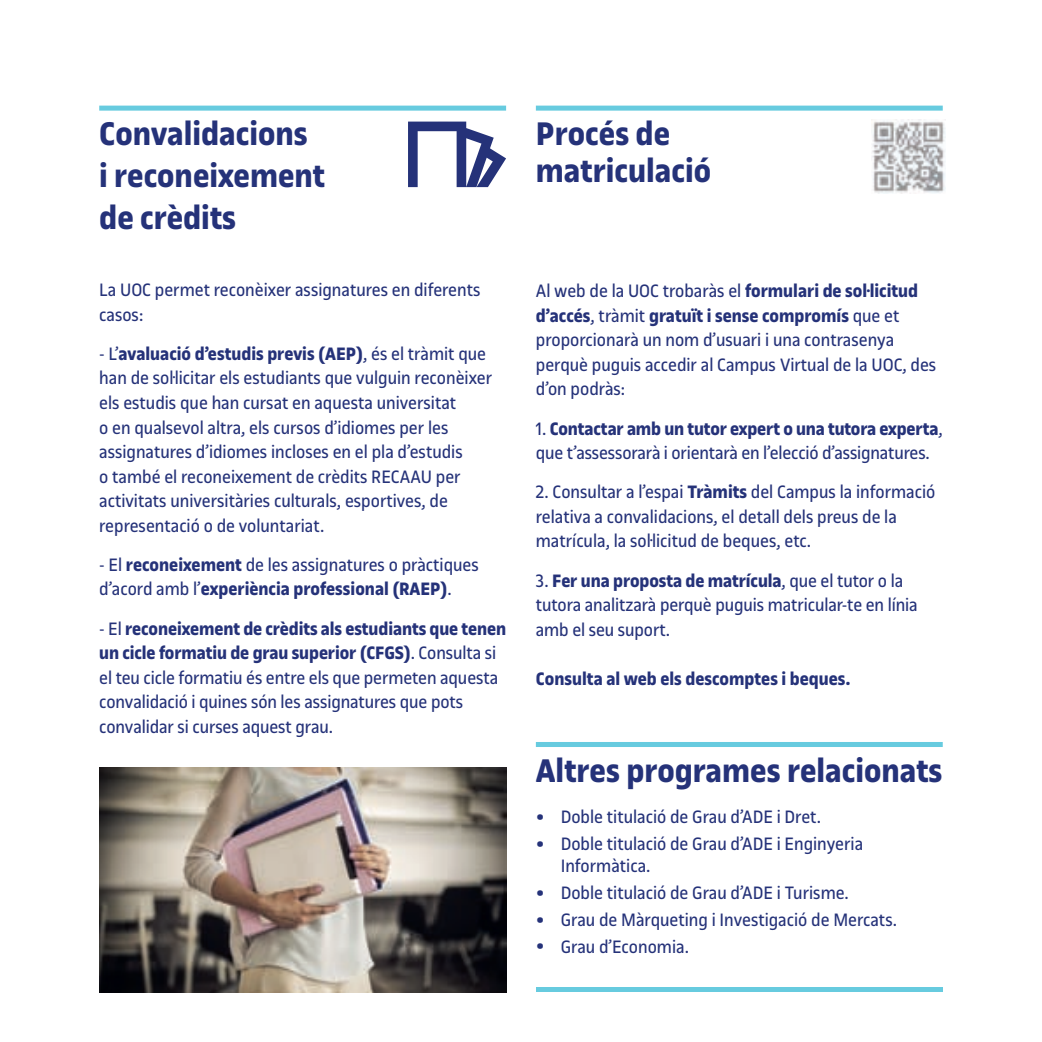
<style>
.page{position:relative;width:1042px;height:1042px;background:#fff}
.page>*{position:absolute;margin:0;border:0;box-sizing:border-box;transform-origin:0 0}
.t1{font:700 35px/42px "UOC Sans";color:#253279}
.t2{font:19.25px/24.5px "UOC Sans";color:#253279}
.t3{font:700 19.25px "UOC Sans";color:#253279}
.s1{font-weight:700}
.s2{font-weight:700;font-size:22.75px}
</style>
<div class="page">
<div style="left:536px;top:106px;width:407px;height:5px;background:#67cbdf"></div>
<div style="left:536px;top:742px;width:407px;height:5px;background:#67cbdf"></div>
<div style="left:536px;top:987px;width:407px;height:5px;background:#67cbdf"></div>
<img style="left:99px;top:767px;width:407px;height:225px">
<svg style="left:408px;top:122px;width:98px;height:65px"></svg>
<img style="left:871px;top:119px;width:74px;height:74px">
<div style="left:99px;top:106px;width:407px;height:5px;background:#67cbdf"></div>
<h1 class="t1" style="left:99px;top:113px;width:227px">Convalidacions<br>i reconeixement de crèdits</h1>
<p class="t2" style="left:99px;top:278px;width:383px">La UOC permet reconèixer assignatures en diferents casos:</p>
<p class="t2" style="left:99px;top:342px;width:394px">- L’<span class="s1">avaluació d’estudis previs (AEP)</span>, és el tràmit que han de sol·licitar els estudiants que vulguin reconèixer els estudis que han cursat en aquesta universitat<br>o en qualsevol altra, els cursos d’idiomes per les assignatures d’idiomes incloses en el pla d’estudis<br>o també el reconeixement de crèdits RECAAU per activitats universitàries culturals, esportives, de representació o de voluntariat.</p>
<p class="t2" style="left:99px;top:552px;width:381px">- El <span class="s1">reconeixement</span> de les assignatures o pràctiques d’acord amb l’<span class="s1">experiència professional (RAEP)</span>.</p>
<p class="t2" style="left:99px;top:616px;width:408px">- El <span class="s1">reconeixement de crèdits als estudiants que tenen un cicle formatiu de grau superior (CFGS)</span>. Consulta si el teu cicle formatiu és entre els que permeten aquesta convalidació i quines són les assignatures que pots convalidar si curses aquest grau.</p>
<h1 class="t1" style="left:536px;top:116px;width:177px;line-height:36.8px">Procés de matriculació</h1>
<p class="t2" style="left:536px;top:279px;width:402px">Al web de la UOC trobaràs el <span class="s1">formulari de sol·licitud d’accés</span>, tràmit <span class="s1">gratuït i sense compromís</span> que et proporcionarà un nom d’usuari i una contrasenya perquè puguis accedir al Campus Virtual de la UOC, des d’on podràs:</p>
<p class="t2" style="left:536px;top:416px;width:408px">1. <span class="s1">Contactar amb un tutor expert o una tutora experta</span>, que t’assessorarà i orientarà en l’elecció d’assignatures.</p>
<p class="t2" style="left:536px;top:480px;width:401px">2. Consultar a l’espai <span class="s1">Tràmits</span> del Campus la informació relativa a convalidacions, el detall dels preus de la matrícula, la sol·licitud de beques, etc.</p>
<p class="t2" style="left:536px;top:568px;width:383px">3. <span class="s1">Fer una proposta de matrícula</span>, que el tutor o la tutora analitzarà perquè puguis matricular-te en línia amb el seu suport.</p>
<p class="t3" style="left:536px;top:668px;width:316px">Consulta al web els descomptes i beques.</p>
<h1 class="t1" style="left:536px;top:749px;width:408px">Altres programes relacionats</h1>
<p class="t2" style="left:536px;top:805px;width:287px"><span class="s2">•</span> Doble titulació de Grau d’ADE i Dret.</p>
<p class="t2" style="left:561px;top:833px;width:304px;line-height:21.9px;text-indent:-25px"><span class="s2">•</span> Doble titulació de Grau d’ADE i Enginyeria<br>Informàtica.</p>
<p class="t2" style="left:536px;top:880px;width:315px"><span class="s2">•</span> Doble titulació de Grau d’ADE i Turisme.</p>
<p class="t2" style="left:536px;top:907px;width:363px"><span class="s2">•</span> Grau de Màrqueting i Investigació de Mercats.</p>
<p class="t2" style="left:536px;top:934px;width:155px"><span class="s2">•</span> Grau d’Economia.</p>
</div>
